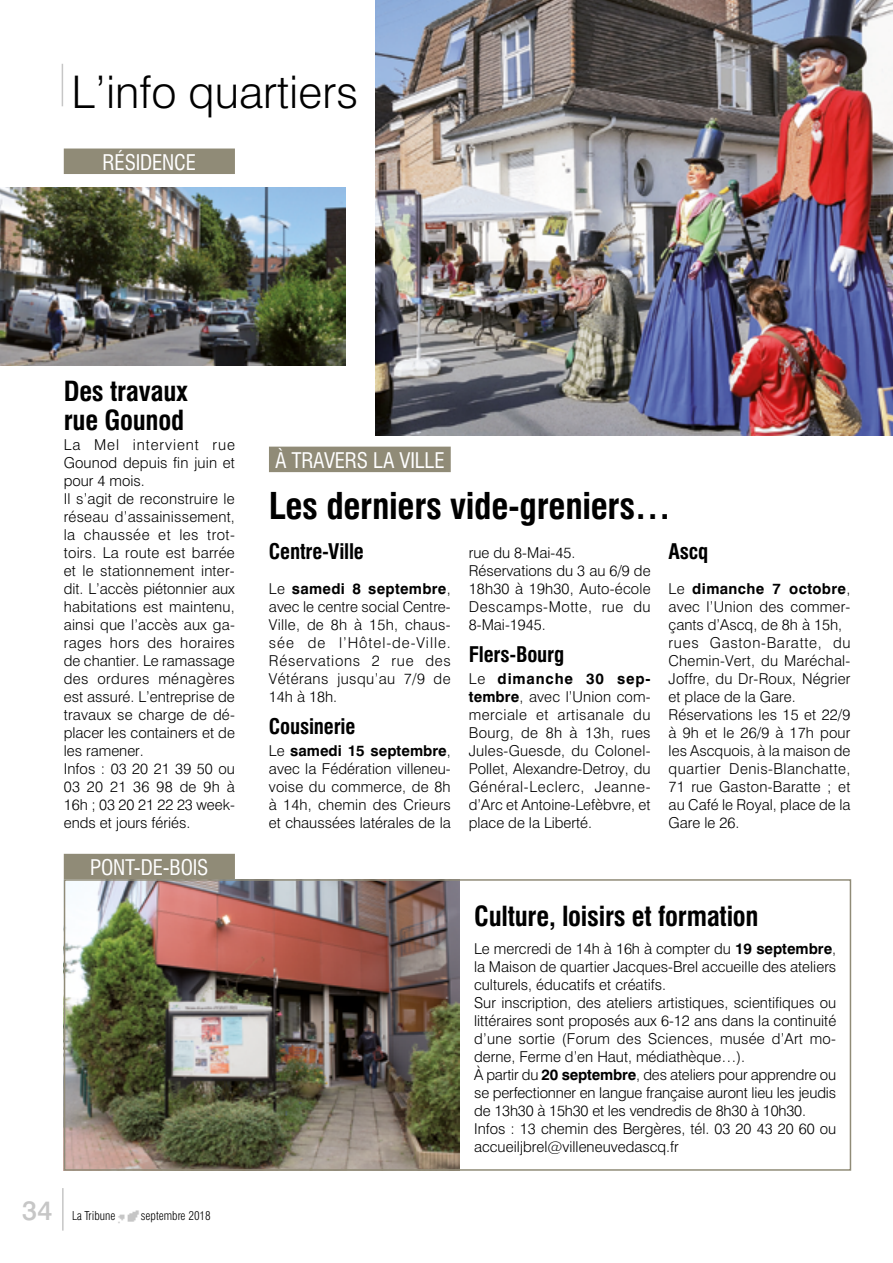
<style>
.page{position:relative;width:893px;height:1263px;background:#fff}
.page>*{position:absolute;margin:0;border:0;box-sizing:border-box;transform-origin:0 0}
.t1{font:300 45px "Swiss 721 BT";color:#000}
.t2{font:700 condensed 36px "Swiss 721 BT";letter-spacing:-.01em;color:#000}
.t3{font:700 condensed 27px/28.5px "Swiss 721 BT";letter-spacing:-.01em;color:#000}
.t4{font:500 27px "Swiss 721 BT";color:#c6c6c6}
.t5{font:700 condensed 21px "Swiss 721 BT";letter-spacing:-.01em;color:#000}
.t6{font:condensed 21px "Swiss 721 BT";letter-spacing:-.01em;color:#fff}
.t7{font:300 15px/18px "Swiss 721 BT";color:#000}
.t8{font:300 condensed 12px "Swiss 721 BT";color:#000}
.s1{font-weight:700}
</style>
<div class="page">
<img style="left:118px;top:1210px;width:21px;height:14px">
<hr style="left:62px;top:64px;width:1px;height:42px;background:#c6c6c6">
<hr style="left:62px;top:1188px;width:2px;height:42px;background:#c6c6c6">
<div style="left:64px;top:854px;width:171px;height:25px;background:#908b77"></div>
<div style="left:64px;top:149px;width:171px;height:25px;background:#908b77"></div>
<img style="left:0;top:187px;width:346px;height:179px">
<div style="left:269px;top:447px;width:182px;height:25px;background:#908b77"></div>
<img style="left:376px;top:0;width:517px;height:435px">
<img style="left:67px;top:882px;width:392px;height:286px">
<div style="left:64px;top:879px;width:787px;height:292px;border:2px solid #908b77"></div>
<h1 class="t1" style="left:72px;top:65px;width:288px">L’info quartiers</h1>
<h3 class="t6" style="left:103px;top:150px;width:95px">RÉSIDENCE</h3>
<h3 class="t3" style="left:64px;top:377px;width:126px">Des travaux rue Gounod</h3>
<p class="t7" style="left:64px;top:436px;width:173px">La Mel intervient rue<br>Gounod depuis fin juin et pour 4 mois.<br>Il s’agit de reconstruire le réseau d’assainissement, la chaussée et les trot&shy;toirs. La route est barrée et le stationnement inter&shy;dit. L’accès piétonnier aux habitations est maintenu, ainsi que l’accès aux ga&shy;rages hors des horaires de chantier. Le ramassage des ordures ménagères est assuré. L’entreprise de travaux se charge de dé&shy;placer les containers et de les ramener.<br>Infos : 03 20 21 39 50 ou<br>03 20 21 36 98 de 9h à<br>16h ; 03 20 21 22 23 week&shy;ends et jours fériés.</p>
<h3 class="t6" style="left:90px;top:855px;width:120px">PONT-DE-BOIS</h3>
<h3 class="t4" style="left:22px;top:1194px;width:32px">34</h3>
<p class="t8" style="left:72px;top:1208px;width:45px">La Tribune</p>
<p class="t8" style="left:141px;top:1208px;width:71px">septembre 2018</p>
<h3 class="t6" style="left:275px;top:448px;width:72px">À TRAVERS</h3>
<h3 class="t6" style="left:373px;top:448px;width:71px">LA VILLE</h3>
<h2 class="t2" style="left:269px;top:484px;width:403px">Les derniers vide-greniers…</h2>
<h3 class="t5" style="left:269px;top:538px;width:97px">Centre-Ville</h3>
<p class="t7" style="left:269px;top:580px;width:183px;text-align:justify">Le <span class="s1">samedi 8 septembre</span>, avec le centre social Centre-Ville, de 8h à 15h, chaus&shy;sée de l’Hôtel-de-Ville.<br>Réservations 2 rue des Vétérans jusqu’au 7/9 de 14h à 18h.</p>
<h3 class="t5" style="left:269px;top:714px;width:88px">Cousinerie</h3>
<p class="t7" style="left:269px;top:742px;width:183px;text-align:justify">Le <span class="s1">samedi 15 septembre</span>, avec la Fédération villeneu&shy;voise du commerce, de 8h à 14h, chemin des Crieurs et chaussées latérales de la</p>
<p class="t7" style="left:469px;top:544px;width:183px">rue du 8-Mai-45.<br>Réservations du 3 au 6/9 de<br>18h30 à 19h30, Auto-école<br>Descamps-Motte, rue du<br>8-Mai-1945.</p>
<h3 class="t5" style="left:469px;top:642px;width:97px">Flers-Bourg</h3>
<p class="t7" style="left:469px;top:670px;width:183px;text-align:justify">Le <span class="s1">dimanche 30 sep&shy;tembre</span>, avec l’Union com&shy;merciale et artisanale du Bourg, de 8h à 13h, rues Jules-Guesde, du Colonel-Pollet, Alexandre-Detroy, du Général-Leclerc, Jeanne&shy;d’Arc et Antoine-Lefèbvre, et place de la Liberté.</p>
<h3 class="t5" style="left:669px;top:538px;width:41px">Ascq</h3>
<p class="t7" style="left:669px;top:580px;width:183px">Le <span class="s1">dimanche 7 octobre</span>, avec l’Union des commer&shy;çants d’Ascq, de 8h à 15h, rues Gaston-Baratte, du<br>Chemin-Vert, du Maréchal-<br>Joffre, du Dr-Roux, Négrier et place de la Gare.<br>Réservations les 15 et 22/9 à 9h et le 26/9 à 17h pour les Ascquois, à la maison de quartier Denis-Blanchatte,<br>71 rue Gaston-Baratte ; et au Café le Royal, place de la<br>Gare le 26.</p>
<h3 class="t3" style="left:474px;top:902px;width:286px">Culture, loisirs et formation</h3>
<p class="t7" style="left:474px;top:940px;width:364px">Le mercredi de 14h à 16h à compter du <span class="s1">19 septembre</span>, la Maison de quartier Jacques-Brel accueille des ateliers culturels, éducatifs et créatifs.<br>Sur inscription, des ateliers artistiques, scientifiques ou littéraires sont proposés aux 6-12 ans dans la continuité d’une sortie (Forum des Sciences, musée d’Art mo&shy;derne, Ferme d’en Haut, médiathèque…).<br>À partir du <span class="s1">20 septembre</span>, des ateliers pour apprendre ou se perfectionner en langue française auront lieu les jeudis de 13h30 à 15h30 et les vendredis de 8h30 à 10h30.<br>Infos : 13 chemin des Bergères, tél. 03 20 43 20 60 ou accueiljbrel@villeneuvedascq.fr</p>
</div>
